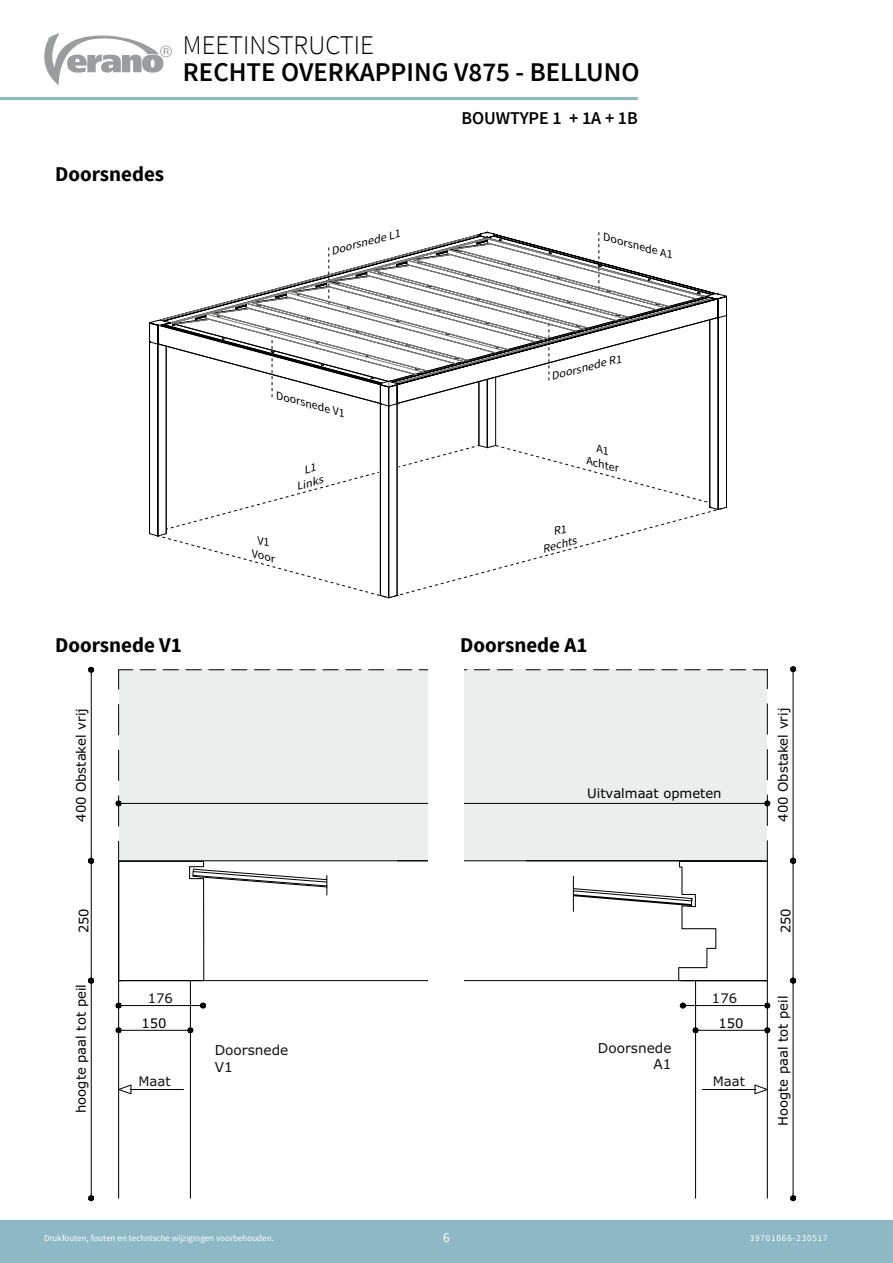
<style>
.page{position:relative;width:893px;height:1263px;background:#fff}
.page>*{position:absolute;margin:0;border:0;box-sizing:border-box;transform-origin:0 0}
.t1{font:600 27px "Source Sans Pro";color:#000}
.t2{font:300 27px "Source Sans Pro";color:#000}
.t3{font:700 21px "Source Sans Pro";color:#000}
.t4{font:600 18px "Source Sans Pro";color:#000}
.t5{font:13.65px/16.4px "Verdana";color:#111211}
.t6{font:13.5px "Source Sans Pro";color:#fff}
.t7{font:13.2px "Verdana";color:#000}
.t8{font:13.2px "Verdana";color:#111211}
.t9{font:italic 11.7px/14px "Source Sans Pro";color:#000;scale:1.06 1}
.t10{font:italic 11.7px/14px "Source Sans Pro";color:#000;scale:1.07 1}
.t11{font:italic 11.55px "Source Sans Pro";color:#000;scale:1.07 1}
.t12{font:italic 11.55px/13.8px "Source Sans Pro";color:#000;scale:1.08 1}
.t13{font:9px "Source Sans Pro";color:#fff}
.t14{font:9px "Source Sans Pro";letter-spacing:.1em;color:#fff}
</style>
<div class="page">
<div style="left:0;top:1220px;width:893px;height:43px;background:#8db8c5"></div>
<svg style="left:44px;top:33px;width:128px;height:52px"></svg>
<hr style="left:0;top:97px;width:638px;height:3px;background:#8db8c5">
<svg style="left:149px;top:231px;width:568px;height:367px"></svg>
<svg style="left:170px;top:233px;width:47px;height:60px"></svg>
<svg style="left:149px;top:319px;width:561px;height:215px"></svg>
<svg style="left:157px;top:293px;width:570px;height:217px"></svg>
<svg style="left:217px;top:232px;width:483px;height:167px"></svg>
<div style="left:118px;top:669px;width:85px;height:172px;background:#eceded"></div>
<hr style="left:118px;top:981px;width:1px;height:217px;background:#000">
<hr style="left:190px;top:981px;width:1px;height:217px;background:#000">
<hr style="left:91px;top:866px;width:1px;height:110px;background:#000">
<hr style="left:91px;top:985px;width:1px;height:208px;background:#000">
<svg style="left:88px;top:976px;width:6px;height:9px"></svg>
<svg style="left:88px;top:1193px;width:6px;height:8px"></svg>
<hr style="left:123px;top:1030px;width:63px;height:1px;background:#000">
<svg style="left:115px;top:1027px;width:8px;height:6px"></svg>
<svg style="left:186px;top:1027px;width:8px;height:6px"></svg>
<hr style="left:118px;top:796px;width:1px;height:30px;background:#000">
<hr style="left:118px;top:750px;width:1px;height:30px;background:#000">
<hr style="left:118px;top:704px;width:1px;height:31px;background:#000">
<hr style="left:123px;top:803px;width:305px;height:1px;background:#000">
<svg style="left:115px;top:800px;width:8px;height:6px"></svg>
<hr style="left:91px;top:675px;width:1px;height:181px;background:#000">
<svg style="left:88px;top:667px;width:6px;height:8px"></svg>
<svg style="left:88px;top:856px;width:6px;height:10px"></svg>
<svg style="left:118px;top:669px;width:15px;height:20px"></svg>
<svg style="left:140px;top:669px;width:16px;height:1px"></svg>
<svg style="left:163px;top:669px;width:15px;height:1px"></svg>
<svg style="left:186px;top:669px;width:15px;height:1px"></svg>
<svg style="left:118px;top:1084px;width:66px;height:10px"></svg>
<hr style="left:123px;top:1005px;width:75px;height:1px;background:#000">
<svg style="left:115px;top:1002px;width:8px;height:7px"></svg>
<svg style="left:198px;top:1002px;width:8px;height:7px"></svg>
<svg style="left:118px;top:841px;width:310px;height:141px"></svg>
<svg style="left:203px;top:669px;width:225px;height:312px"></svg>
<hr style="left:767px;top:981px;width:1px;height:217px;background:#000">
<hr style="left:695px;top:981px;width:1px;height:217px;background:#000">
<hr style="left:793px;top:866px;width:1px;height:110px;background:#000">
<hr style="left:793px;top:985px;width:1px;height:208px;background:#000">
<svg style="left:790px;top:976px;width:6px;height:9px"></svg>
<svg style="left:790px;top:1193px;width:6px;height:8px"></svg>
<hr style="left:793px;top:674px;width:1px;height:182px;background:#000">
<svg style="left:790px;top:666px;width:6px;height:8px"></svg>
<svg style="left:790px;top:856px;width:6px;height:10px"></svg>
<svg style="left:680px;top:1002px;width:90px;height:92px"></svg>
<svg style="left:465px;top:669px;width:303px;height:312px"></svg>
<h2 class="t3" style="left:55px;top:160px;width:111px">Doorsnedes</h2>
<h1 class="t2" style="left:183px;top:29px;width:193px">MEETINSTRUCTIE</h1>
<h1 class="t1" style="left:183px;top:55px;width:458px">RECHTE OVERKAPPING V875 - BELLUNO</h1>
<h3 class="t4" style="left:461px;top:107px;width:178px">BOUWTYPE 1 + 1A + 1B</h3>
<p class="t9" style="left:329px;top:244px;width:68px;rotate:-14deg">Doorsnede L1</p>
<p class="t11" style="left:606px;top:230px;width:69px;rotate:15deg">Doorsnede A1</p>
<p class="t9" style="left:279px;top:388px;width:69px;rotate:15deg">Doorsnede V1</p>
<p class="t9" style="left:258px;top:533px;width:24px;rotate:14deg">V1<br>Voor</p>
<p class="t12" style="left:291px;top:467px;width:27px;text-indent:12px;rotate:-16deg">L1<br>Links</p>
<p class="t9" style="left:549px;top:369px;width:70px;rotate:-14deg">Doorsnede R1</p>
<p class="t9" style="left:592px;top:440px;width:33px;text-align:center;rotate:14deg">A1<br>Achter</p>
<p class="t10" style="left:537px;top:529px;width:34px;text-indent:15px;rotate:-15deg">R1<br>Rechts</p>
<h2 class="t3" style="left:55px;top:632px;width:128px">Doorsnede V1</h2>
<h2 class="t3" style="left:460px;top:632px;width:129px">Doorsnede A1</h2>
<p class="t7" style="left:72px;top:822px;width:116px;rotate:-90deg">400 Obstakel vrij</p>
<p class="t7" style="left:587px;top:784px;width:136px">Uitvalmaat opmeten</p>
<p class="t7" style="left:774px;top:822px;width:116px;rotate:-90deg">400 Obstakel vrij</p>
<p class="t7" style="left:75px;top:933px;width:27px;rotate:-90deg">250</p>
<p class="t7" style="left:72px;top:1113px;width:130px;rotate:-90deg">hoogte paal tot peil</p>
<p class="t8" style="left:148px;top:989px;width:27px">176</p>
<p class="t7" style="left:142px;top:1014px;width:27px">150</p>
<p class="t8" style="left:138px;top:1072px;width:34px">Maat</p>
<p class="t5" style="left:215px;top:1042px;width:75px">Doorsnede<br>V1</p>
<p class="t5" style="left:598px;top:1039px;width:75px;text-align:right">Doorsnede<br>A1</p>
<p class="t8" style="left:712px;top:989px;width:27px">176</p>
<p class="t7" style="left:718px;top:1014px;width:27px">150</p>
<p class="t8" style="left:713px;top:1072px;width:34px">Maat</p>
<p class="t7" style="left:777px;top:933px;width:27px;rotate:-90deg">250</p>
<p class="t7" style="left:774px;top:1126px;width:132px;rotate:-90deg">Hoogte paal tot peil</p>
<p class="t13" style="left:44px;top:1233px;width:231px">Drukfouten, fouten en technische wijzigingen voorbehouden.</p>
<p class="t6" style="left:443px;top:1229px;width:8px">6</p>
<p class="t14" style="left:750px;top:1233px;width:80px">39701066-230517</p>
</div>
